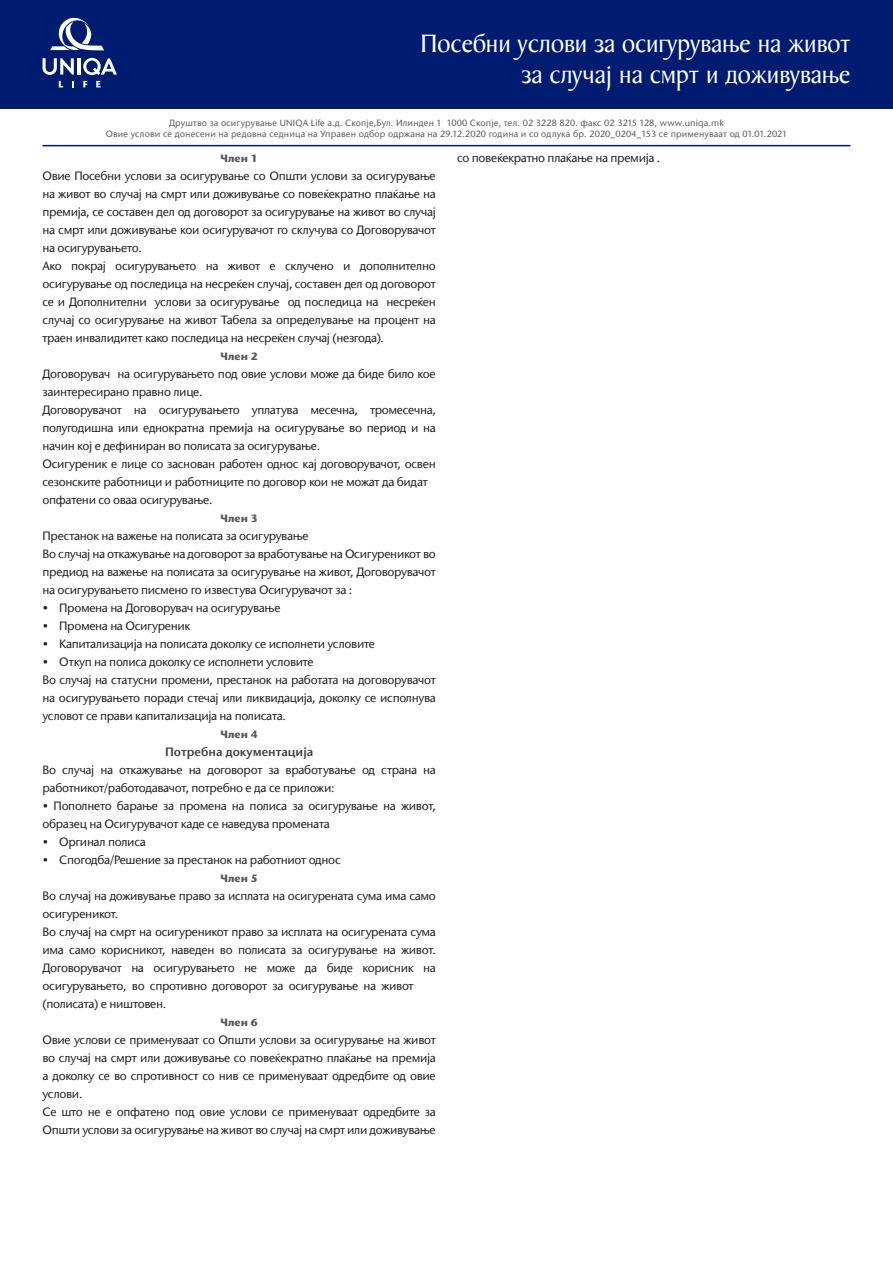
<style>
.page{position:relative;width:893px;height:1263px;background:#fff}
.page>*{position:absolute;margin:0;border:0;box-sizing:border-box;transform-origin:0 0}
.поглавје_наслов{font:27px/31.5px "Baker Signet";color:#fff;text-align:right}
.текст{font:500 12px/18px "Stone Sans ITC";letter-spacing:-.03em;color:#231f20;text-align:justify}
.член_наслов{font:600 12px "Stone Sans ITC";color:#3e3e3f}
.член{font:700 10.5px "Stone Sans ITC";color:#57585a}
.наслов_хедер{font:500 9px "Stone Sans ITC";letter-spacing:.015em;color:#57585a}
</style>
<div class="page">
<div style="left:0;top:0;width:893px;height:108px;background:#001c70"></div>
<hr style="left:77px;top:58px;width:4px;height:17px;background:#fff">
<svg style="left:83px;top:58px;width:34px;height:17px"></svg>
<svg style="left:50px;top:17px;width:54px;height:33px"></svg>
<hr style="left:43px;top:145px;width:807px;height:1px;background:#001c70">
<svg style="left:43px;top:58px;width:31px;height:17px"></svg>
<svg style="left:59px;top:81px;width:4px;height:6px"></svg>
<svg style="left:72px;top:81px;width:2px;height:6px"></svg>
<svg style="left:83px;top:81px;width:4px;height:6px"></svg>
<svg style="left:96px;top:81px;width:5px;height:6px"></svg>
<p class="поглавје_наслов" style="left:420px;top:28px;width:431px">Посебни услови за осигурување на живот за случај на смрт и доживување</p>
<p class="наслов_хедер" style="left:169px;top:117px;width:556px">Друштво за осигурување UNIQA Life а.д. Скопје,Бул. Илинден 1 1000 Скопје, тел. 02 3228 820. факс 02 3215 128, www.uniqa.mk</p>
<p class="наслов_хедер" style="left:106px;top:128px;width:683px">Овие услови се донесени на редовна седница на Управен одбор одржана на 29.12.2020 година и со одлука бр. 2020_0204_153 се применуваат од 01.01.2021</p>
<p class="член" style="left:220px;top:151px;width:39px">Член 1</p>
<p class="текст" style="left:43px;top:167px;width:395px">Овие Посебни услови за осигурување со Општи услови за осигурување на живот во случај на смрт или доживување со повеќекратно плаќање на премија, се составен дел од договорот за осигурување на живот во случај на смрт или доживување кои осигурувачот го склучува со Договорувачот на осигурувањето.</p>
<p class="текст" style="left:43px;top:257px;width:395px">Ако покрај осигурувањето на живот е склучено и дополнително осигурување од последица на несреќен случај, составен дел од договорот се и Дополнителни услови за осигурување од последица на несреќен случај со осигурување на живот Табела за определување на процент на траен инвалидитет како последица на несреќен случај (незгода).</p>
<p class="член" style="left:220px;top:349px;width:39px">Член 2</p>
<p class="текст" style="left:43px;top:365px;width:395px">Договорувач на осигурувањето под овие услови може да биде било кое заинтересирано правно лице.</p>
<p class="текст" style="left:43px;top:401px;width:395px">Договорувачот на осигурувањето уплатува месечна, тромесечна, полугодишна или еднократна премија на осигурување во период и на начин кој е дефиниран во полисата за осигурување.</p>
<p class="текст" style="left:43px;top:455px;width:395px">Осигуреник е лице со заснован работен однос кај договорувачот, освен сезонските работници и работниците по договор кои не можат да бидат</p>
<p class="текст" style="left:43px;top:491px;width:172px">опфатени со оваа осигурување.</p>
<p class="член" style="left:220px;top:511px;width:39px">Член 3</p>
<p class="текст" style="left:43px;top:527px;width:268px">Престанок на важење на полисата за осигурување</p>
<p class="текст" style="left:43px;top:545px;width:395px">Во случај на откажување на договорот за вработување на Осигуреникот во предиод на важење на полисата за осигурување на живот, Договорувачот на осигурувањето писмено го известува Осигурувачот за :</p>
<p class="текст" style="left:43px;top:599px;width:240px">• Промена на Договорувач на осигурување</p>
<p class="текст" style="left:43px;top:617px;width:149px">• Промена на Осигуреник</p>
<p class="текст" style="left:43px;top:635px;width:334px">• Капитализација на полисата доколку се исполнети условите</p>
<p class="текст" style="left:43px;top:653px;width:273px">• Откуп на полиса доколку се исполнети условите</p>
<p class="текст" style="left:43px;top:671px;width:395px">Во случај на статусни промени, престанок на работата на договорувачот на осигурувањето поради стечај или ликвидација, доколку се исполнува условот се прави капитализација на полисата.</p>
<p class="член" style="left:220px;top:727px;width:39px">Член 4</p>
<p class="член_наслов" style="left:165px;top:744px;width:150px">Потребна документација</p>
<p class="текст" style="left:43px;top:761px;width:395px">Во случај на откажување на договорот за вработување од страна на работникот/работодавачот, потребно е да се приложи:</p>
<p class="текст" style="left:43px;top:797px;width:395px">• Пополнето барање за промена на полиса за осигурување на живот, образец на Осигурувачот каде се наведува промената</p>
<p class="текст" style="left:43px;top:833px;width:105px">• Оргинал полиса</p>
<p class="текст" style="left:43px;top:851px;width:300px">• Спогодба/Решение за престанок на работниот однос</p>
<p class="член" style="left:220px;top:871px;width:39px">Член 5</p>
<p class="текст" style="left:43px;top:887px;width:395px">Во случај на доживување право за исплата на осигурената сума има само осигуреникот.</p>
<p class="текст" style="left:43px;top:923px;width:395px">Во случај на смрт на осигуреникот право за исплата на осигурената сума има само корисникот, наведен во полисата за осигурување на живот.<br>Договорувачот на осигурувањето не може да биде корисник на осигурувањето, во спротивно договорот за осигурување на живот</p>
<p class="текст" style="left:43px;top:995px;width:125px">(полисата) е ништовен.</p>
<p class="член" style="left:220px;top:1015px;width:39px">Член 6</p>
<p class="текст" style="left:43px;top:1031px;width:395px">Овие услови се применуваат со Општи услови за осигурување на живот во случај на смрт или доживување со повеќекратно плаќање на премија а доколку се во спротивност со нив се применуваат одредбите од овие услови.</p>
<p class="текст" style="left:43px;top:1103px;width:395px">Се што не е опфатено под овие услови се применуваат одредбите за<br>Општи услови за осигурување на живот во случај на смрт или доживување</p>
<p class="текст" style="left:457px;top:149px;width:205px">со повеќекратно плаќање на премија .</p>
</div>
